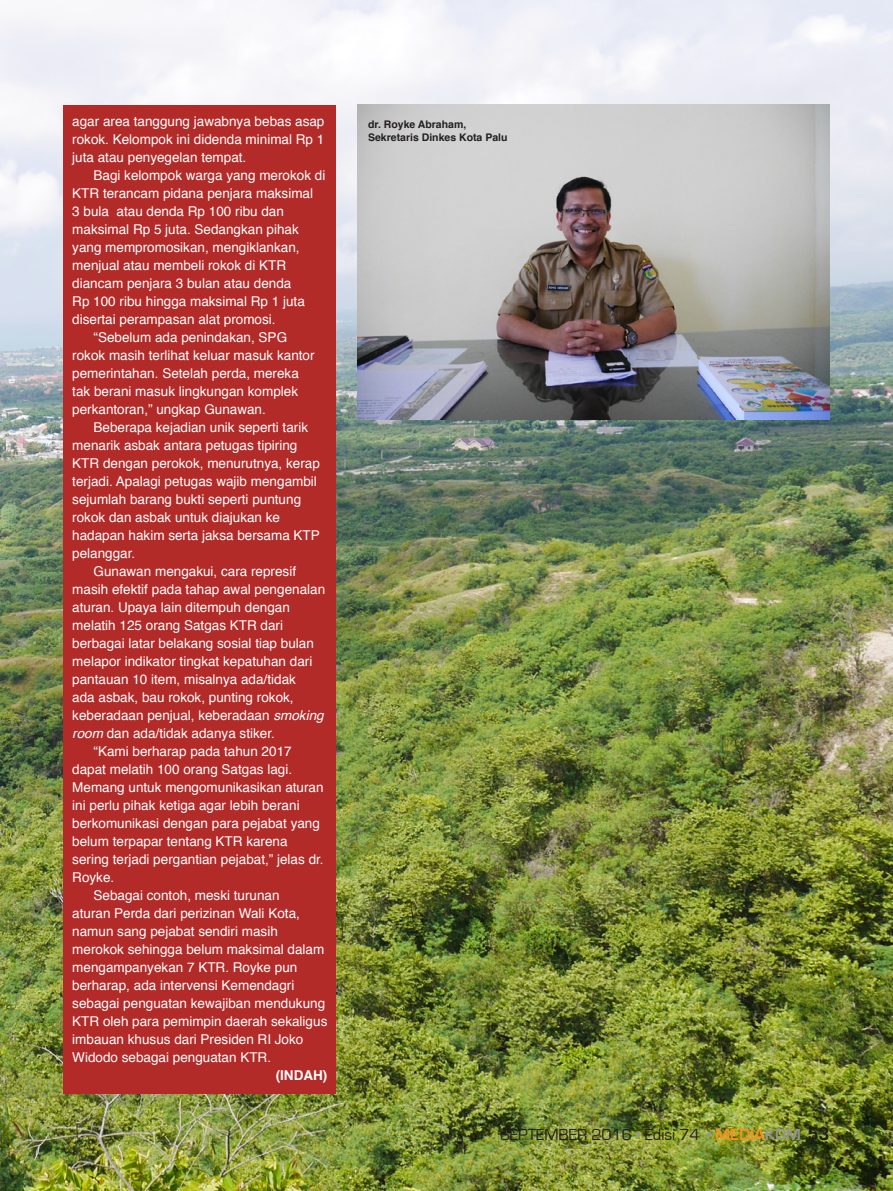
<style>
.page{position:relative;width:893px;height:1191px;background:#fff}
.page>*{position:absolute;margin:0;border:0;box-sizing:border-box;transform-origin:0 0}
.t1{font:16.5px "Eurostile";color:#231f20}
.isi{font:13.5px/18px "Helvetica";color:#fff}
.isi-2{font:700 13.5px "Helvetica";color:#fff}
.t2{font:700 10.5px/13.5px "Helvetica";color:#231f20}
.s1{font-style:italic}
.s2{font-weight:700;color:#939598}
.s3{font-weight:700;color:#f7931d}
.s4{font-family:"Breuer Text";font-weight:700;font-size:19.5px}
</style>
<div class="page">
<img style="left:0;top:0;width:893px;height:1191px">
<div style="left:64px;top:105px;width:272px;height:989px;background:#b22b29"></div>
<img style="left:358px;top:105px;width:471px;height:314px">
<p class="isi" style="left:72px;top:113px;width:254px;text-align:justify">agar area tanggung jawabnya bebas asap rokok. Kelompok ini didenda minimal Rp 1 juta atau penyegelan tempat.</p>
<p class="isi" style="left:72px;top:167px;width:255px;text-indent:21px">Bagi kelompok warga yang merokok di KTR terancam pidana penjara maksimal<br>3 bula atau denda Rp 100 ribu dan maksimal Rp 5 juta. Sedangkan pihak yang mempromosikan, mengiklankan, menjual atau membeli rokok di KTR diancam penjara 3 bulan atau denda<br>Rp 100 ribu hingga maksimal Rp 1 juta disertai perampasan alat promosi.</p>
<p class="isi" style="left:72px;top:329px;width:244px;text-indent:21px">“Sebelum ada penindakan, SPG rokok masih terlihat keluar masuk kantor pemerintahan. Setelah perda, mereka tak berani masuk lingkungan komplek perkantoran,” ungkap Gunawan.</p>
<p class="isi" style="left:72px;top:419px;width:249px;text-indent:21px">Beberapa kejadian unik seperti tarik menarik asbak antara petugas tipiring KTR dengan perokok, menurutnya, kerap terjadi. Apalagi petugas wajib mengambil sejumlah barang bukti seperti puntung rokok dan asbak untuk diajukan ke hadapan hakim serta jaksa bersama KTP pelanggar.</p>
<p class="isi" style="left:72px;top:563px;width:254px;text-indent:21px">Gunawan mengakui, cara represif masih efektif pada tahap awal pengenalan aturan. Upaya lain ditempuh dengan melatih 125 orang Satgas KTR dari berbagai latar belakang sosial tiap bulan melapor indikator tingkat kepatuhan dari pantauan 10 item, misalnya ada/tidak<br>ada asbak, bau rokok, punting rokok, keberadaan penjual, keberadaan <span class="s1">smoking room</span> dan ada/tidak adanya stiker.</p>
<p class="isi" style="left:72px;top:743px;width:253px;text-indent:21px">“Kami berharap pada tahun 2017 dapat melatih 100 orang Satgas lagi.<br>Memang untuk mengomunikasikan aturan ini perlu pihak ketiga agar lebih berani berkomunikasi dengan para pejabat yang belum terpapar tentang KTR karena sering terjadi pergantian pejabat,” jelas dr.<br>Royke.</p>
<p class="isi" style="left:72px;top:887px;width:257px;text-indent:21px">Sebagai contoh, meski turunan<br>aturan Perda dari perizinan Wali Kota, namun sang pejabat sendiri masih merokok sehingga belum maksimal dalam mengampanyekan 7 KTR. Royke pun berharap, ada intervensi Kemendagri sebagai penguatan kewajiban mendukung KTR oleh para pemimpin daerah sekaligus imbauan khusus dari Presiden RI Joko Widodo sebagai penguatan KTR.</p>
<p class="isi-2" style="left:276px;top:1064px;width:53px">(INDAH)</p>
<p class="t2" style="left:368px;top:117px;width:141px">dr. Royke Abraham,<br>Sekretaris Dinkes Kota Palu</p>
<p class="t1" style="left:501px;top:1126px;width:330px">SEPTEMBER 2016 <span class="s2">•</span> Edisi 74 <span class="s2">•</span> <span class="s3">MEDIA</span><span class="s2">KOM</span> <span class="s4">53</span></p>
</div>
